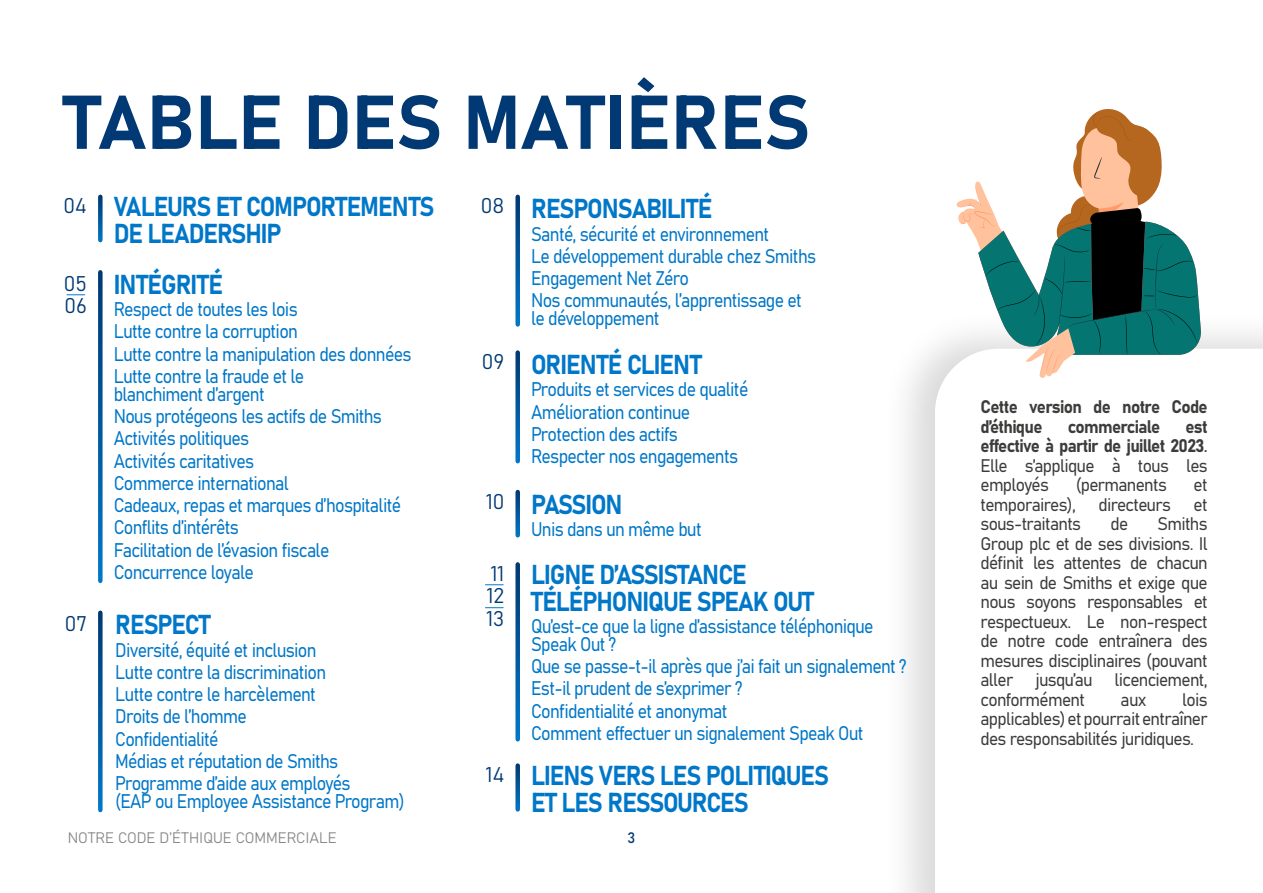
<style>
.page{position:relative;width:1263px;height:893px;background:#fff}
.page>*{position:absolute;margin:0;border:0;box-sizing:border-box;transform-origin:0 0}
.t1{font:75px "Bahnschrift";color:#003973}
.t2{font:27px/27px "Bahnschrift";letter-spacing:-.04em;color:#0077c8;scale:.9 1}
.t3{font:21px/22.5px "Bahnschrift";color:#003973;text-align:justify}
.t4{font:19.5px/22.2px "Bahnschrift";letter-spacing:-.04em;color:#0077c8;scale:.9 1}
.t5{font:18px/19.5px "Bahnschrift";letter-spacing:-.04em;color:#3c3c3b;text-align:justify;scale:.95 1}
.t6{font:15px "Bahnschrift";color:#878787}
.t7{font:15px "Bahnschrift";color:#003973}
</style>
<div class="page">
<div style="left:881px;top:308px;width:382px;height:585px;background:#000;opacity:.15"></div>
<svg style="left:935px;top:349px;width:328px;height:544px"></svg>
<svg style="left:98px;top:197px;width:5px;height:43px"></svg>
<svg style="left:515px;top:197px;width:5px;height:127px"></svg>
<svg style="left:515px;top:353px;width:5px;height:108px"></svg>
<svg style="left:515px;top:564px;width:5px;height:175px"></svg>
<svg style="left:515px;top:492px;width:5px;height:43px"></svg>
<svg style="left:515px;top:765px;width:5px;height:44px"></svg>
<svg style="left:98px;top:272px;width:5px;height:309px;background:#1968a7"></svg>
<svg style="left:98px;top:613px;width:5px;height:197px"></svg>
<svg style="left:485px;top:584px;width:18px;height:1px"></svg>
<svg style="left:485px;top:607px;width:18px;height:1px"></svg>
<svg style="left:67px;top:294px;width:18px;height:1px"></svg>
<svg style="left:956px;top:109px;width:246px;height:269px"></svg>
<h1 class="t1" style="left:64px;top:66px;width:748px">TABLE DES MATIÈRES</h1>
<h2 class="t2" style="left:114px;top:191px;width:358px">VALEURS ET COMPORTEMENTS<br>DE LEADERSHIP</h2>
<h2 class="t2" style="left:114px;top:269px;width:123px">INTÉGRITÉ</h2>
<p class="t4" style="left:114px;top:297px;width:332px">Respect de toutes les lois<br>Lutte contre la corruption<br>Lutte contre la manipulation des données<br>Lutte contre la fraude et le</p>
<p class="t4" style="left:114px;top:382px;width:321px">blanchiment d’argent<br>Nous protégeons les actifs de Smiths<br>Activités politiques<br>Activités caritatives<br>Commerce international<br>Cadeaux, repas et marques d’hospitalité<br>Conflits d’intérêts<br>Facilitation de l’évasion fiscale<br>Concurrence loyale</p>
<h2 class="t2" style="left:115px;top:609px;width:108px">RESPECT</h2>
<p class="t4" style="left:115px;top:637px;width:263px">Diversité, équité et inclusion<br>Lutte contre la discrimination<br>Lutte contre le harcèlement<br>Droits de l’homme<br>Confidentialité<br>Médias et réputation de Smiths<br>Programme d’aide aux employés</p>
<p class="t4" style="left:115px;top:789px;width:323px">(EAP ou Employee Assistance Program)</p>
<p class="t3" style="left:63px;top:193px;width:25px">04</p>
<p class="t3" style="left:481px;top:193px;width:25px">08</p>
<p class="t3" style="left:64px;top:271px;width:25px">05<br>06</p>
<p class="t3" style="left:482px;top:349px;width:24px">09</p>
<p class="t3" style="left:486px;top:488px;width:20px">10</p>
<p class="t3" style="left:486px;top:561px;width:20px">11<br>12<br>13</p>
<p class="t3" style="left:65px;top:611px;width:24px">07</p>
<p class="t3" style="left:485px;top:762px;width:20px">14</p>
<h2 class="t2" style="left:531px;top:194px;width:203px">RESPONSABILITÉ</h2>
<p class="t4" style="left:531px;top:221px;width:318px">Santé, sécurité et environnement<br>Le développement durable chez Smiths<br>Engagement Net Zéro<br>Nos communautés, l’apprentissage et</p>
<p class="t4" style="left:531px;top:306px;width:144px">le développement</p>
<h2 class="t2" style="left:531px;top:349px;width:191px">ORIENTÉ CLIENT</h2>
<p class="t4" style="left:531px;top:377px;width:243px">Produits et services de qualité<br>Amélioration continue<br>Protection des actifs<br>Respecter nos engagements</p>
<h2 class="t2" style="left:531px;top:489px;width:103px">PASSION</h2>
<p class="t4" style="left:531px;top:517px;width:191px">Unis dans un même but</p>
<h2 class="t2" style="left:531px;top:559px;width:316px">LIGNE D’ASSISTANCE<br>TÉLÉPHONIQUE SPEAK OUT</h2>
<p class="t4" style="left:531px;top:616px;width:382px;line-height:18px">Qu’est-ce que la ligne d’assistance téléphonique<br>Speak Out ?</p>
<p class="t4" style="left:531px;top:654px;width:419px">Que se passe-t-il après que j’ai fait un signalement ?<br>Est-il prudent de s’exprimer ?<br>Confidentialité et anonymat<br>Comment effectuer un signalement Speak Out</p>
<h2 class="t2" style="left:531px;top:760px;width:333px">LIENS VERS LES POLITIQUES<br>ET LES RESSOURCES</h2>
<p class="t6" style="left:68px;top:827px;width:270px">NOTRE CODE D’ÉTHIQUE COMMERCIALE</p>
<p class="t7" style="left:627px;top:826px;width:9px">3</p>
<p class="t5" style="left:980px;top:396px;width:241px">Cette version de notre Code d’éthique</p>
<p class="t5" style="left:1068px;top:415px;width:99px">commerciale</p>
<p class="t5" style="left:980px;top:415px;width:241px;text-indent:205px">est effective à partir de juillet 2023.<br>Elle s’applique à tous les employés</p>
<p class="t5" style="left:1076px;top:474px;width:97px">(permanents</p>
<p class="t5" style="left:1193px;top:474px;width:16px">et</p>
<p class="t5" style="left:980px;top:493px;width:102px">temporaires),</p>
<p class="t5" style="left:1098px;top:493px;width:78px">directeurs</p>
<p class="t5" style="left:1193px;top:493px;width:16px">et</p>
<p class="t5" style="left:980px;top:513px;width:107px">sous-traitants</p>
<p class="t5" style="left:1110px;top:513px;width:20px">de</p>
<p class="t5" style="left:980px;top:513px;width:241px;text-indent:177px">Smiths Group plc et de ses divisions. Il définit les attentes de chacun au sein de Smiths et exige que nous soyons responsables et respectueux. Le non-respect de notre code entraînera des mesures disciplinaires (pouvant aller jusqu’au licenciement, conformément</p>
<p class="t5" style="left:980px;top:688px;width:241px;text-indent:202px">lois applicables) et pourrait entraîner des responsabilités juridiques.</p>
<p class="t5" style="left:1120px;top:688px;width:29px">aux</p>
</div>
